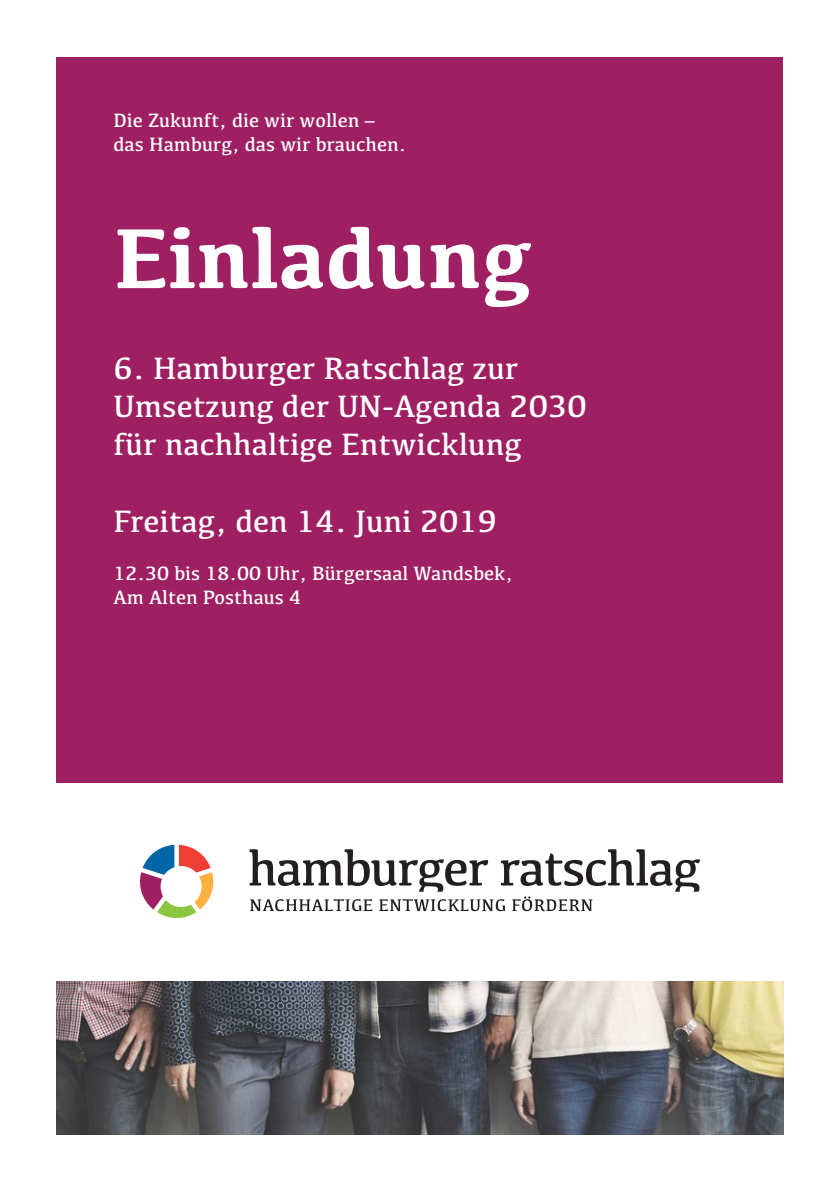
<style>
.page{position:relative;width:840px;height:1191px;background:#fff}
.page>*{position:absolute;margin:0;border:0;box-sizing:border-box;transform-origin:0 0}
.t1{font:700 88px "Kefa";color:#fff}
.t2{font:32px/38.4px "Kefa";color:#fff}
.t3{font:20px/24px "Kefa";color:#fff}
</style>
<div class="page">
<div style="left:57px;top:57px;width:725px;height:725px;background:#9e1f62"></div>
<img style="left:57px;top:981px;width:725px;height:153px">
<svg style="left:140px;top:845px;width:74px;height:73px"></svg>
<svg style="left:249px;top:849px;width:450px;height:62px"></svg>
<p class="t3" style="left:113px;top:108px;width:294px">Die Zukunft, die wir wollen – das Hamburg, das wir brauchen.</p>
<h1 class="t1" style="left:113px;top:200px;width:420px">Einladung</h1>
<h2 class="t2" style="left:113px;top:348px;width:474px">6. Hamburger Ratschlag zur<br>Umsetzung der UN-Agenda 2030 für nachhaltige Entwicklung</h2>
<h2 class="t2" style="left:113px;top:501px;width:385px">Freitag, den 14. Juni 2019</h2>
<p class="t3" style="left:113px;top:561px;width:401px">12.30 bis 18.00 Uhr, Bürgersaal Wandsbek,<br>Am Alten Posthaus 4</p>
</div>
